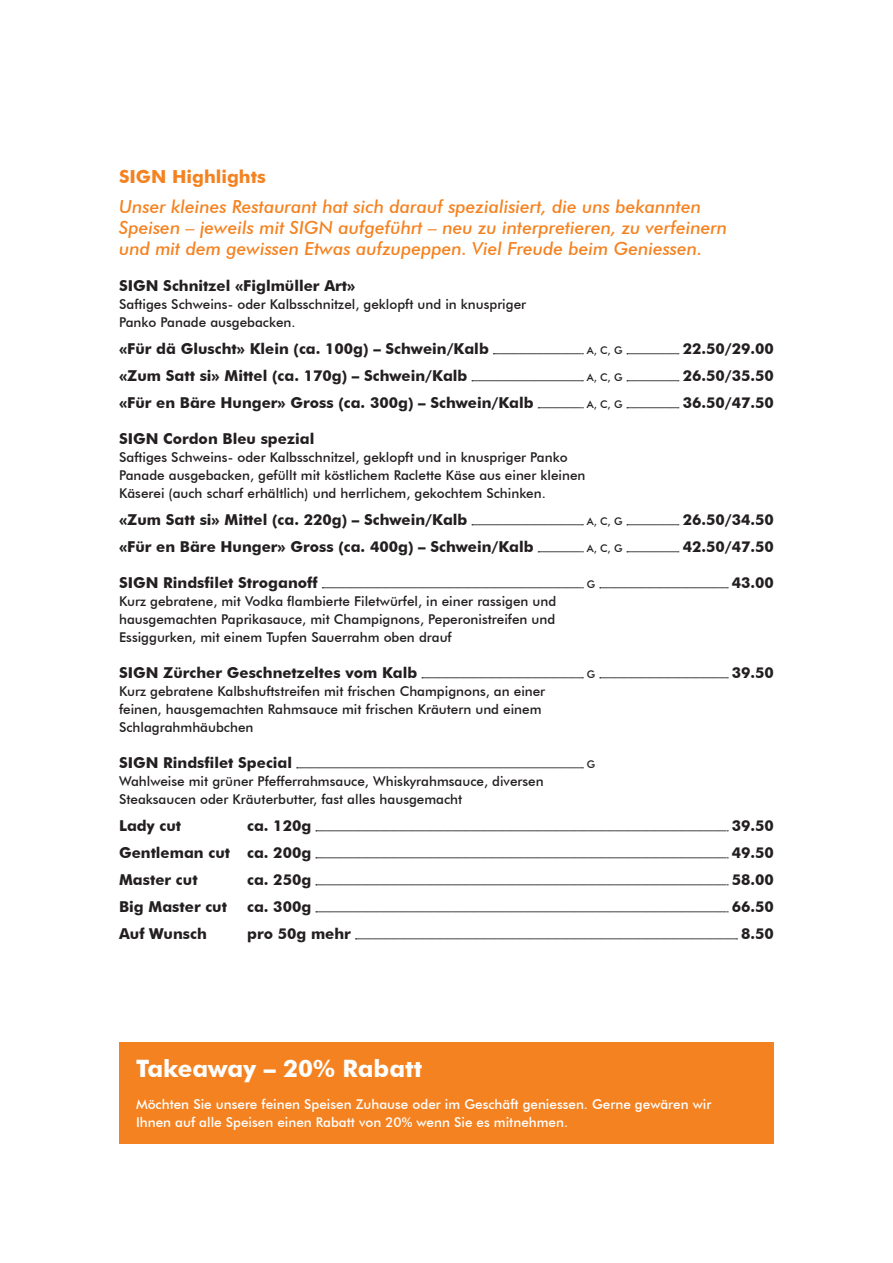
<style>
.page{position:relative;width:893px;height:1263px;background:#fff}
.page>*{position:absolute;margin:0;border:0;box-sizing:border-box;transform-origin:0 0}
._06-call-to-action-h{font:700 24px "Futura BT";color:#fff}
._05-story{font:italic 500 18px/21px "Futura BT";color:#f58220}
._04-heading-3{font:700 18px "Futura BT";color:#f58220}
._03-heading-4-kleine{font:700 15px "Futura BT";color:#231f20}
._03-heading-4-ohne-A{font:700 15px "Futura BT";color:#231f20}
._03-heading-4{font:700 15px "Futura BT";color:#231f20}
._03-heading-4-grosse{font:700 15px "Futura BT";color:#231f20}
._04-copy-kleiner-abs{font:500 13.5px/18px "Futura BT";color:#231f20}
._04-copy{font:500 13.5px/18px "Futura BT";color:#231f20;text-align:justify}
._06-call-to-action-b{font:500 13.5px/18px "Futura BT";color:#fff}
._03-heading-4-kleine-2{font:500 10.5px "Futura BT";color:#231f20}
._03-heading-4-2{font:500 10.5px "Futura BT";color:#231f20}
._03-heading-4-ohne-A-2{font:500 10.5px "Futura BT";color:#231f20}
</style>
<div class="page">
<svg style="left:493px;top:353px;width:90px;height:1px"></svg>
<svg style="left:627px;top:353px;width:52px;height:1px"></svg>
<svg style="left:472px;top:380px;width:111px;height:1px"></svg>
<svg style="left:627px;top:380px;width:52px;height:1px"></svg>
<svg style="left:538px;top:407px;width:45px;height:1px"></svg>
<svg style="left:627px;top:407px;width:52px;height:1px"></svg>
<svg style="left:472px;top:524px;width:111px;height:1px"></svg>
<svg style="left:627px;top:524px;width:52px;height:1px"></svg>
<svg style="left:538px;top:551px;width:45px;height:1px"></svg>
<svg style="left:627px;top:551px;width:52px;height:1px"></svg>
<svg style="left:322px;top:587px;width:261px;height:1px"></svg>
<svg style="left:600px;top:587px;width:128px;height:1px"></svg>
<svg style="left:422px;top:677px;width:161px;height:1px"></svg>
<svg style="left:600px;top:677px;width:128px;height:1px"></svg>
<svg style="left:297px;top:767px;width:286px;height:1px"></svg>
<svg style="left:316px;top:830px;width:412px;height:1px"></svg>
<svg style="left:316px;top:857px;width:412px;height:1px"></svg>
<svg style="left:316px;top:884px;width:412px;height:1px"></svg>
<svg style="left:316px;top:911px;width:412px;height:1px"></svg>
<svg style="left:355px;top:938px;width:382px;height:1px"></svg>
<div style="left:119px;top:1042px;width:655px;height:102px;background:#f58220"></div>
<p class="_04-heading-3" style="left:119px;top:166px;width:148px">SIGN Highlights</p>
<p class="_05-story" style="left:119px;top:196px;width:610px">Unser kleines Restaurant hat sich darauf spezialisiert, die uns bekannten<br>Speisen – jeweils mit SIGN aufgeführt – neu zu interpretieren, zu verfeinern und mit dem gewissen Etwas aufzupeppen. Viel Freude beim Geniessen.</p>
<p class="_03-heading-4-ohne-A" style="left:119px;top:277px;width:238px">SIGN Schnitzel «Figlmüller Art»</p>
<p class="_04-copy-kleiner-abs" style="left:119px;top:295px;width:409px">Saftiges Schweins- oder Kalbsschnitzel, geklopft und in knuspriger<br>Panko Panade ausgebacken.</p>
<p class="_03-heading-4-kleine" style="left:119px;top:340px;width:371px">«Für dä Gluscht» Klein (ca. 100g) – Schwein/Kalb</p>
<p class="_03-heading-4-kleine-2" style="left:587px;top:344px;width:37px">A, C, G</p>
<p class="_03-heading-4-kleine" style="left:683px;top:340px;width:93px">22.50/29.00</p>
<p class="_03-heading-4-kleine" style="left:119px;top:367px;width:350px">«Zum Satt si» Mittel (ca. 170g) – Schwein/Kalb</p>
<p class="_03-heading-4-kleine-2" style="left:587px;top:371px;width:37px">A, C, G</p>
<p class="_03-heading-4-kleine" style="left:683px;top:367px;width:93px">26.50/35.50</p>
<p class="_03-heading-4" style="left:119px;top:394px;width:416px">«Für en Bäre Hunger» Gross (ca. 300g) – Schwein/Kalb</p>
<p class="_03-heading-4-2" style="left:587px;top:398px;width:37px">A, C, G</p>
<p class="_03-heading-4" style="left:683px;top:394px;width:93px">36.50/47.50</p>
<p class="_03-heading-4-ohne-A" style="left:119px;top:430px;width:197px">SIGN Cordon Bleu spezial</p>
<p class="_04-copy-kleiner-abs" style="left:119px;top:448px;width:468px">Saftiges Schweins- oder Kalbsschnitzel, geklopft und in knuspriger Panko<br>Panade ausgebacken, gefüllt mit köstlichem Raclette Käse aus einer kleinen<br>Käserei (auch scharf erhältlich) und herrlichem, gekochtem Schinken.</p>
<p class="_03-heading-4-kleine" style="left:119px;top:511px;width:350px">«Zum Satt si» Mittel (ca. 220g) – Schwein/Kalb</p>
<p class="_03-heading-4-kleine-2" style="left:587px;top:515px;width:37px">A, C, G</p>
<p class="_03-heading-4-kleine" style="left:683px;top:511px;width:93px">26.50/34.50</p>
<p class="_03-heading-4" style="left:119px;top:538px;width:416px">«Für en Bäre Hunger» Gross (ca. 400g) – Schwein/Kalb</p>
<p class="_03-heading-4-2" style="left:587px;top:542px;width:37px">A, C, G</p>
<p class="_03-heading-4" style="left:683px;top:538px;width:93px">42.50/47.50</p>
<p class="_03-heading-4-ohne-A" style="left:119px;top:574px;width:200px">SIGN Rindsfilet Stroganoff</p>
<p class="_03-heading-4-ohne-A-2" style="left:587px;top:578px;width:10px">G</p>
<p class="_03-heading-4-ohne-A" style="left:732px;top:574px;width:44px">43.00</p>
<p class="_04-copy" style="left:119px;top:592px;width:439px">Kurz gebratene, mit Vodka flambierte Filetwürfel, in einer rassigen und hausgemachten Paprikasauce, mit Champignons, Peperonistreifen und Essiggurken, mit einem Tupfen Sauerrahm oben drauf</p>
<p class="_03-heading-4-ohne-A" style="left:119px;top:664px;width:300px">SIGN Zürcher Geschnetzeltes vom Kalb</p>
<p class="_03-heading-4-ohne-A-2" style="left:587px;top:668px;width:10px">G</p>
<p class="_03-heading-4-ohne-A" style="left:732px;top:664px;width:44px">39.50</p>
<p class="_04-copy" style="left:119px;top:682px;width:428px;text-align:left">Kurz gebratene Kalbshuftstreifen mit frischen Champignons, an einer feinen, hausgemachten Rahmsauce mit frischen Kräutern und einem<br>Schlagrahmhäubchen</p>
<p class="_03-heading-4-ohne-A" style="left:119px;top:754px;width:175px">SIGN Rindsfilet Special</p>
<p class="_03-heading-4-ohne-A-2" style="left:587px;top:758px;width:10px">G</p>
<p class="_04-copy-kleiner-abs" style="left:119px;top:772px;width:426px">Wahlweise mit grüner Pfefferrahmsauce, Whiskyrahmsauce, diversen<br>Steaksaucen oder Kräuterbutter, fast alles hausgemacht</p>
<p class="_03-heading-4-kleine" style="left:119px;top:817px;width:64px">Lady cut</p>
<p class="_03-heading-4-kleine" style="left:247px;top:817px;width:66px">ca. 120g</p>
<p class="_03-heading-4-kleine" style="left:732px;top:817px;width:44px">39.50</p>
<p class="_03-heading-4-kleine" style="left:119px;top:844px;width:194px">Gentleman cut ca. 200g</p>
<p class="_03-heading-4-kleine" style="left:732px;top:844px;width:44px">49.50</p>
<p class="_03-heading-4-kleine" style="left:119px;top:871px;width:80px">Master cut</p>
<p class="_03-heading-4-kleine" style="left:247px;top:871px;width:66px">ca. 250g</p>
<p class="_03-heading-4-kleine" style="left:732px;top:871px;width:44px">58.00</p>
<p class="_03-heading-4-kleine" style="left:119px;top:898px;width:110px">Big Master cut</p>
<p class="_03-heading-4-kleine" style="left:247px;top:898px;width:66px">ca. 300g</p>
<p class="_03-heading-4-kleine" style="left:732px;top:898px;width:44px">66.50</p>
<p class="_03-heading-4-grosse" style="left:119px;top:925px;width:89px">Auf Wunsch</p>
<p class="_03-heading-4-grosse" style="left:247px;top:925px;width:105px">pro 50g mehr</p>
<p class="_03-heading-4-grosse" style="left:741px;top:925px;width:34px">8.50</p>
<p class="_06-call-to-action-h" style="left:136px;top:1054px;width:288px">Takeaway – 20% Rabatt</p>
<p class="_06-call-to-action-b" style="left:136px;top:1095px;width:577px">Möchten Sie unsere feinen Speisen Zuhause oder im Geschäft geniessen. Gerne gewären wir<br>Ihnen auf alle Speisen einen Rabatt von 20% wenn Sie es mitnehmen.</p>
</div>
